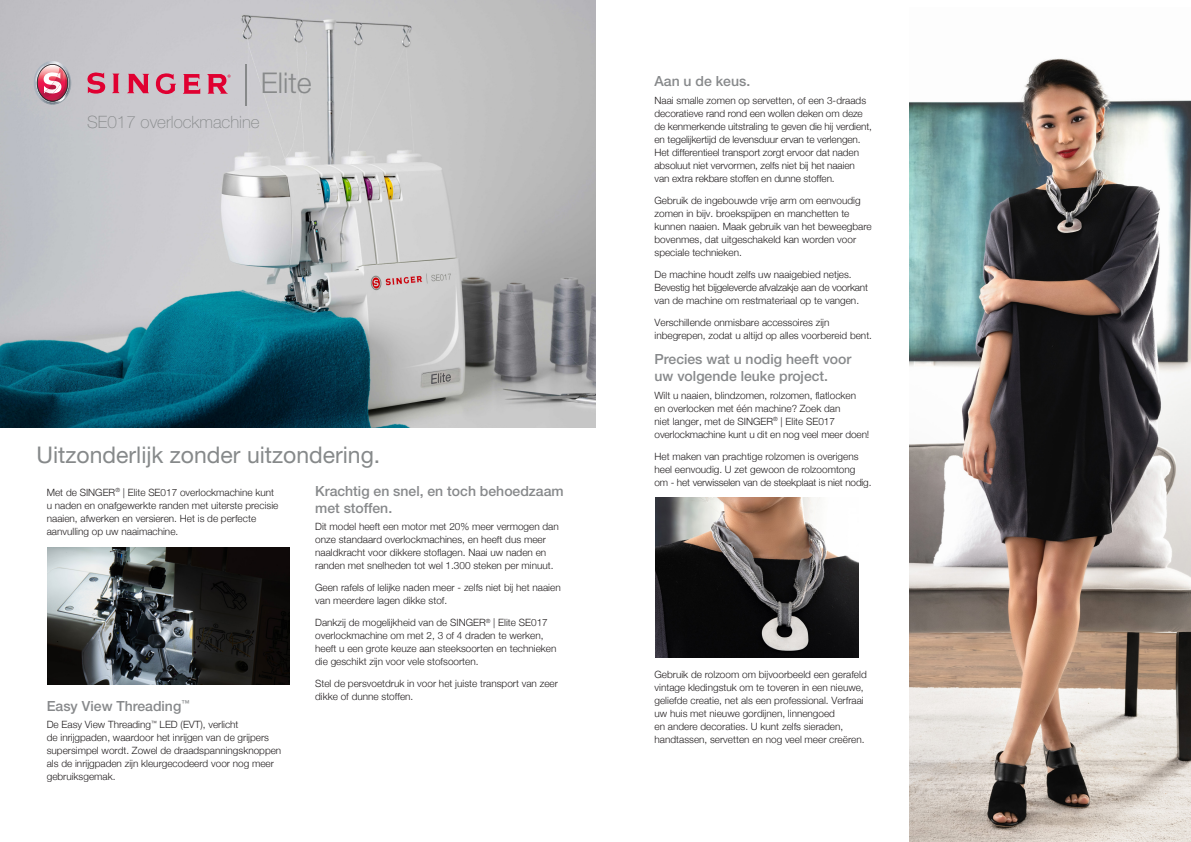
<style>
.page{position:relative;width:1191px;height:842px;background:#fff}
.page>*{position:absolute;margin:0;border:0;box-sizing:border-box;transform-origin:0 0}
.t1{font:300 28.6px "Helvetica Neue";color:#87898a}
.t2{font:23px "Helvetica Neue LT Std";color:#86898a}
.t3{font:300 19.4px "Helvetica Neue";color:#87898a}
.t4{font:100 17px "Helvetica Neue LT Pro";color:#86898a}
.t5{font:500 14px/16.8px "Helvetica Neue LT Std";color:#87898b}
.t6{font:300 10px/13px "Helvetica Neue";color:#231f20}
</style>
<div class="page">
<img style="left:0;top:0;width:595px;height:428px">
<img style="left:47px;top:547px;width:243px;height:137px">
<img style="left:909px;top:58px;width:282px;height:784px">
<img style="left:655px;top:497px;width:203px;height:160px">
<svg style="left:87px;top:72px;width:18px;height:22px"></svg>
<svg style="left:112px;top:74px;width:8px;height:19px"></svg>
<svg style="left:127px;top:74px;width:22px;height:19px"></svg>
<svg style="left:156px;top:73px;width:20px;height:21px"></svg>
<svg style="left:183px;top:74px;width:17px;height:20px"></svg>
<svg style="left:207px;top:74px;width:24px;height:20px"></svg>
<svg style="left:34px;top:61px;width:37px;height:44px;background:#c691a0"></svg>
<hr style="left:245px;top:65px;width:1px;height:41px;background:#87898a">
<p class="t1" style="left:261px;top:66px;width:52px">Elite</p>
<p class="t3" style="left:87px;top:110px;width:225px">SE017 - Overlock Machine</p>
<p class="t4" style="left:87px;top:111px;width:174px">SE017 overlockmachine</p>
<p class="t2" style="left:37px;top:441px;width:345px">Uitzonderlijk zonder uitzondering.</p>
<p class="t6" style="left:47px;top:485px;width:233px">Met de SINGER<sup>®</sup> | Elite SE017 overlockmachine kunt u naden en onafgewerkte randen met uiterste precisie naaien, afwerken en versieren. Het is de perfecte aanvulling op uw naaimachine.</p>
<p class="t5" style="left:47px;top:697px;width:144px">Easy View Threading<sup>™</sup></p>
<p class="t6" style="left:47px;top:718px;width:236px">De Easy View Threading<sup>™</sup> LED (EVT), verlicht<br>de inrijgpaden, waardoor het inrijgen van de grijpers supersimpel wordt. Zowel de draadspanningsknoppen als de inrijgpaden zijn kleurgecodeerd voor nog meer gebruiksgemak.</p>
<p class="t5" style="left:315px;top:482px;width:250px">Krachtig en snel, en toch behoedzaam met stoffen.</p>
<p class="t6" style="left:315px;top:520px;width:245px">Dit model heeft een motor met 20% meer vermogen dan onze standaard overlockmachines, en heeft dus meer naaldkracht voor dikkere stoflagen. Naai uw naden en randen met snelheden tot wel 1.300 steken per minuut.</p>
<p class="t6" style="left:315px;top:581px;width:247px">Geen rafels of lelijke naden meer - zelfs niet bij het naaien van meerdere lagen dikke stof.</p>
<p class="t6" style="left:315px;top:616px;width:243px">Dankzij de mogelijkheid van de SINGER<sup>®</sup> | Elite SE017 overlockmachine om met 2, 3 of 4 draden te werken, heeft u een grote keuze aan steeksoorten en technieken die geschikt zijn voor vele stofsoorten.</p>
<p class="t6" style="left:315px;top:677px;width:244px">Stel de persvoetdruk in voor het juiste transport van zeer dikke of dunne stoffen.</p>
<p class="t5" style="left:654px;top:73px;width:97px">Aan u de keus.</p>
<p class="t6" style="left:654px;top:93px;width:219px">Naai smalle zomen op servetten, of een 3-draads decoratieve rand rond een wollen deken om deze de kenmerkende uitstraling te geven die hij verdient, en tegelijkertijd de levensduur ervan te verlengen.<br>Het differentieel transport zorgt ervoor dat naden absoluut niet vervormen, zelfs niet bij het naaien van extra rekbare stoffen en dunne stoffen.</p>
<p class="t6" style="left:654px;top:193px;width:219px">Gebruik de ingebouwde vrije arm om eenvoudig zomen in bijv. broekspijpen en manchetten te kunnen naaien. Maak gebruik van het beweegbare bovenmes, dat uitgeschakeld kan worden voor speciale technieken.</p>
<p class="t6" style="left:654px;top:267px;width:215px">De machine houdt zelfs uw naaigebied netjes.<br>Bevestig het bijgeleverde afvalzakje aan de voorkant van de machine om restmateriaal op te vangen.</p>
<p class="t6" style="left:654px;top:315px;width:219px">Verschillende onmisbare accessoires zijn inbegrepen, zodat u altijd op alles voorbereid bent.</p>
<p class="t5" style="left:654px;top:351px;width:198px">Precies wat u nodig heeft voor uw volgende leuke project.</p>
<p class="t6" style="left:654px;top:388px;width:216px">Wilt u naaien, blindzomen, rolzomen, flatlocken<br>en overlocken met één machine? Zoek dan<br>niet langer, met de SINGER<sup>®</sup> | Elite SE017 overlockmachine kunt u dit en nog veel meer doen!</p>
<p class="t6" style="left:654px;top:449px;width:218px">Het maken van prachtige rolzomen is overigens heel eenvoudig. U zet gewoon de rolzoomtong om - het verwisselen van de steekplaat is niet nodig.</p>
<p class="t6" style="left:654px;top:667px;width:214px">Gebruik de rolzoom om bijvoorbeeld een gerafeld vintage kledingstuk om te toveren in een nieuwe, geliefde creatie, net als een professional. Verfraai uw huis met nieuwe gordijnen, linnengoed<br>en andere decoraties. U kunt zelfs sieraden, handtassen, servetten en nog veel meer creëren.</p>
</div>
